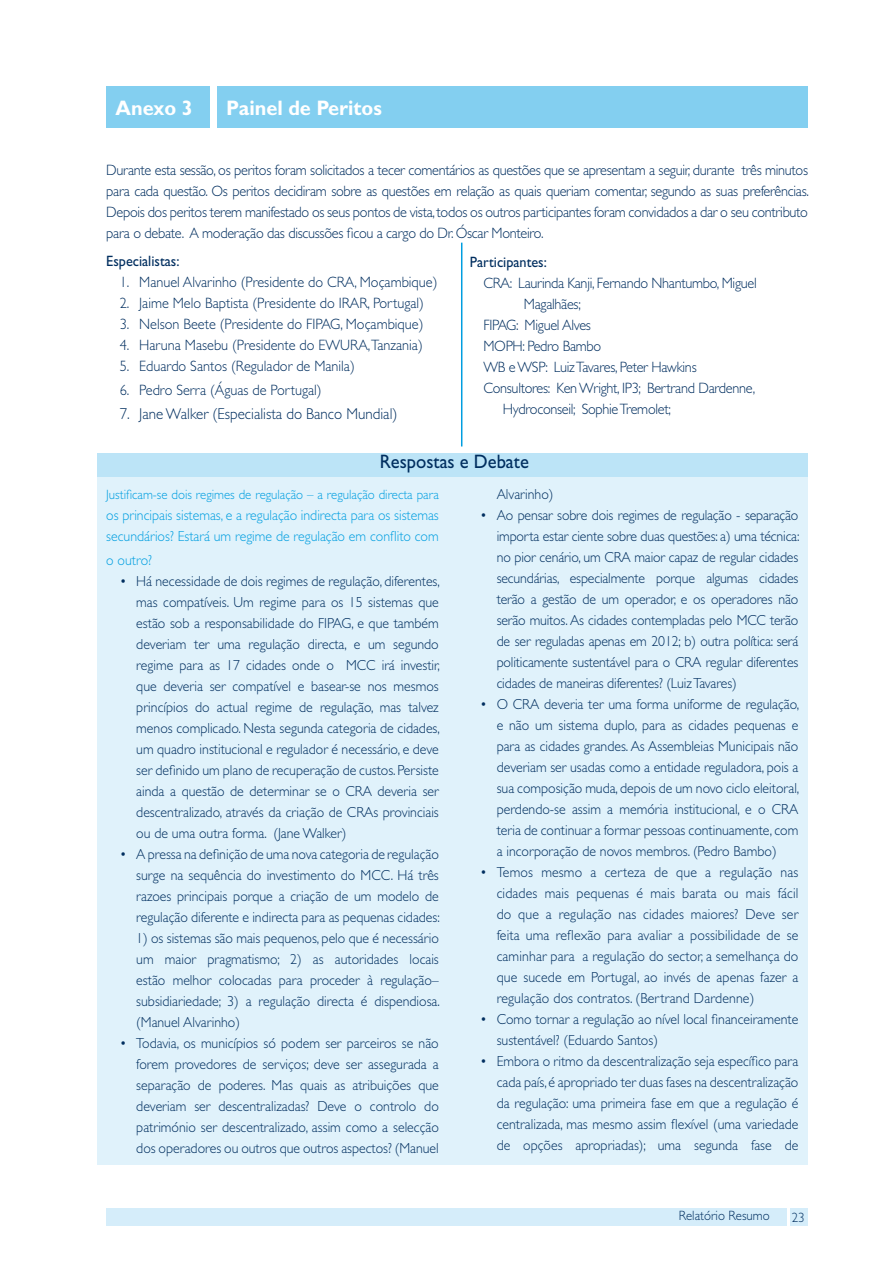
<style>
.page{position:relative;width:893px;height:1263px;background:#fff}
.page>*{position:absolute;margin:0;border:0;box-sizing:border-box;transform-origin:0 0}
.t1{font:700 21px "Gill Sans";color:#fff;scale:.95 1}
.t2{font:19.5px "Gill Sans";color:#002e5f;scale:.95 1}
.t3{font:300 15.75px "Gill Sans";color:#002e5f;scale:.95 1}
.t4{font:300 15px/21px "Gill Sans";letter-spacing:-.02em;color:#002e5f;text-align:justify;scale:.95 1}
.t5{font:300 15px/21px "Gill Sans";color:#002e5f;scale:.95 1}
.t6{font:15px "Gill Sans";color:#002e5f;scale:.95 1}
.t7{font:300 14.55px/21px "Gill Sans";color:#002e5f;text-align:justify;scale:.95 1}
.t8{font:300 14.55px/21px "Gill Sans";color:#009ee0;scale:.95 1}
.t9{font:300 13.5px "Gill Sans";color:#009ee0;scale:.95 1}
.t10{font:300 13.5px "Gill Sans";color:#002e5f;scale:.95 1}
.s1{font-weight:400}
</style>
<div class="page">
<div style="left:107px;top:1208px;width:701px;height:17px;background:#d5edfa"></div>
<hr style="left:787px;top:1206px;width:3px;height:20px;background:#fff">
<div style="left:98px;top:454px;width:710px;height:711px;background:#e0f2fb"></div>
<div style="left:98px;top:453px;width:710px;height:23px;background:#bce4f7"></div>
<div style="left:106px;top:87px;width:702px;height:41px;background:#83cff0"></div>
<div style="left:210px;top:83px;width:7px;height:49px;background:#fff"></div>
<hr style="left:461px;top:243px;width:1px;height:203px;background:#009ee0">
<p class="t1" style="left:116px;top:95px;width:83px">Anexo 3</p>
<p class="t1" style="left:226px;top:95px;width:165px">Painel de Peritos</p>
<p class="t4" style="left:106px;top:159px;width:741px">Durante esta sessão, os peritos foram solicitados a tecer comentários as questões que se apresentam a seguir, durante três minutos para cada questão. Os peritos decidiram sobre as questões em relação as quais queriam comentar, segundo as suas preferências.<br>Depois dos peritos terem manifestado os seus pontos de vista, todos os outros participantes foram convidados a dar o seu contributo para o debate. A moderação das discussões ficou a cargo do Dr. Óscar Monteiro.</p>
<p class="t5" style="left:120px;top:251px;width:336px;text-indent:-13px"><span class="s1">Especialistas:<br></span>1 . Manuel Alvarinho (Presidente do CRA, Moçambique)</p>
<p class="t5" style="left:120px;top:293px;width:322px">2. Jaime Melo Baptista (Presidente do IRAR, Portugal)</p>
<p class="t5" style="left:120px;top:314px;width:321px">3. Nelson Beete (Presidente do FIPAG, Moçambique)</p>
<p class="t5" style="left:120px;top:335px;width:320px">4. Haruna Masebu (Presidente do EWURA,Tanzania)</p>
<p class="t5" style="left:120px;top:356px;width:249px">5. Eduardo Santos (Regulador de Manila)</p>
<p class="t5" style="left:120px;top:380px;width:214px">6. Pedro Serra (Águas de Portugal)</p>
<p class="t3" style="left:120px;top:405px;width:294px">7. Jane Walker (Especialista do Banco Mundial)</p>
<p class="t2" style="left:380px;top:450px;width:159px">Respostas e Debate</p>
<p class="t6" style="left:470px;top:254px;width:83px">Participantes:</p>
<p class="t4" style="left:483px;top:273px;width:289px">CRA: Laurinda Kanji, Fernando Nhantumbo, Miguel</p>
<p class="t4" style="left:524px;top:294px;width:61px">Magalhães;</p>
<p class="t4" style="left:483px;top:315px;width:115px">FIPAG: Miguel Alves</p>
<p class="t4" style="left:483px;top:336px;width:126px">MOPH: Pedro Bambo</p>
<p class="t4" style="left:483px;top:357px;width:226px">WB e WSP: Luiz Tavares, Peter Hawkins</p>
<p class="t4" style="left:483px;top:378px;width:288px">Consultores: Ken Wright, IP3; Bertrand Dardenne,</p>
<p class="t4" style="left:503px;top:399px;width:178px">Hydroconseil; Sophie Tremolet;</p>
<p class="t9" style="left:106px;top:487px;width:351px">Justificam-se dois regimes de regulação – a regulação directa para</p>
<p class="t8" style="left:106px;top:505px;width:351px">os principais sistemas, e a regulação indirecta para os sistemas secundários? Estará um regime de regulação em conflito com</p>
<p class="t8" style="left:106px;top:550px;width:50px">o outro?</p>
<p class="t7" style="left:136px;top:571px;width:321px;text-indent:-16px">• Há necessidade de dois regimes de regulação, diferentes, mas compatíveis. Um regime para os 15 sistemas que estão sob a responsabilidade do FIPAG, e que também deveriam ter uma regulação directa, e um segundo regime para as 17 cidades onde o MCC irá investir, que deveria ser compatível e basear-se nos mesmos princípios do actual regime de regulação, mas talvez menos complicado. Nesta segunda categoria de cidades, um quadro institucional e regulador é necessário, e deve ser definido um plano de recuperação de custos. Persiste ainda a questão de determinar se o CRA deveria ser descentralizado, através da criação de CRAs provinciais ou de uma outra forma. (Jane Walker)</p>
<p class="t7" style="left:136px;top:844px;width:321px;text-indent:-17px">• A pressa na definição de uma nova categoria de regulação surge na sequência do investimento do MCC. Há três razoes principais porque a criação de um modelo de regulação diferente e indirecta para as pequenas cidades:<br>1 ) os sistemas são mais pequenos, pelo que é necessário um maior pragmatismo; 2) as autoridades locais estão melhor colocadas para proceder à regulação– subsidiariedade; 3) a regulação directa é dispendiosa. (Manuel Alvarinho)</p>
<p class="t7" style="left:136px;top:1033px;width:320px;text-indent:-17px">• Todavia, os municípios só podem ser parceiros se não forem provedores de serviços; deve ser assegurada a separação de poderes. Mas quais as atribuições que deveriam ser descentralizadas? Deve o controlo do património ser descentralizado, assim como a selecção dos operadores ou outros que outros aspectos? (Manuel</p>
<p class="t7" style="left:497px;top:484px;width:61px">Alvarinho)</p>
<p class="t7" style="left:497px;top:505px;width:320px;text-indent:-17px">• Ao pensar sobre dois regimes de regulação - separação importa estar ciente sobre duas questões: a) uma técnica: no pior cenário, um CRA maior capaz de regular cidades secundárias, especialmente porque algumas cidades terão a gestão de um operador, e os operadores não serão muitos. As cidades contempladas pelo MCC terão de ser reguladas apenas em 2012; b) outra política: será politicamente sustentável para o CRA regular diferentes cidades de maneiras diferentes? (Luiz Tavares)</p>
<p class="t7" style="left:497px;top:694px;width:320px;text-indent:-17px">• O CRA deveria ter uma forma uniforme de regulação, e não um sistema duplo, para as cidades pequenas e para as cidades grandes. As Assembleias Municipais não deveriam ser usadas como a entidade reguladora, pois a sua composição muda, depois de um novo ciclo eleitoral, perdendo-se assim a memória institucional, e o CRA teria de continuar a formar pessoas continuamente, com a incorporação de novos membros. (Pedro Bambo)</p>
<p class="t7" style="left:497px;top:862px;width:319px;text-indent:-17px">• Temos mesmo a certeza de que a regulação nas cidades mais pequenas é mais barata ou mais fácil do que a regulação nas cidades maiores? Deve ser feita uma reflexão para avaliar a possibilidade de se caminhar para a regulação do sector, a semelhança do que sucede em Portugal, ao invés de apenas fazer a regulação dos contratos. (Bertrand Dardenne)</p>
<p class="t7" style="left:497px;top:1009px;width:319px;text-indent:-17px">• Como tornar a regulação ao nível local financeiramente sustentável? (Eduardo Santos)</p>
<p class="t7" style="left:497px;top:1051px;width:319px;text-indent:-17px">• Embora o ritmo da descentralização seja específico para cada país, é apropriado ter duas fases na descentralização da regulação: uma primeira fase em que a regulação é centralizada, mas mesmo assim flexível (uma variedade de opções apropriadas); uma segunda fase de</p>
<p class="t10" style="left:679px;top:1208px;width:97px">Relatório Resumo</p>
<p class="t10" style="left:792px;top:1210px;width:8px">23</p>
</div>
